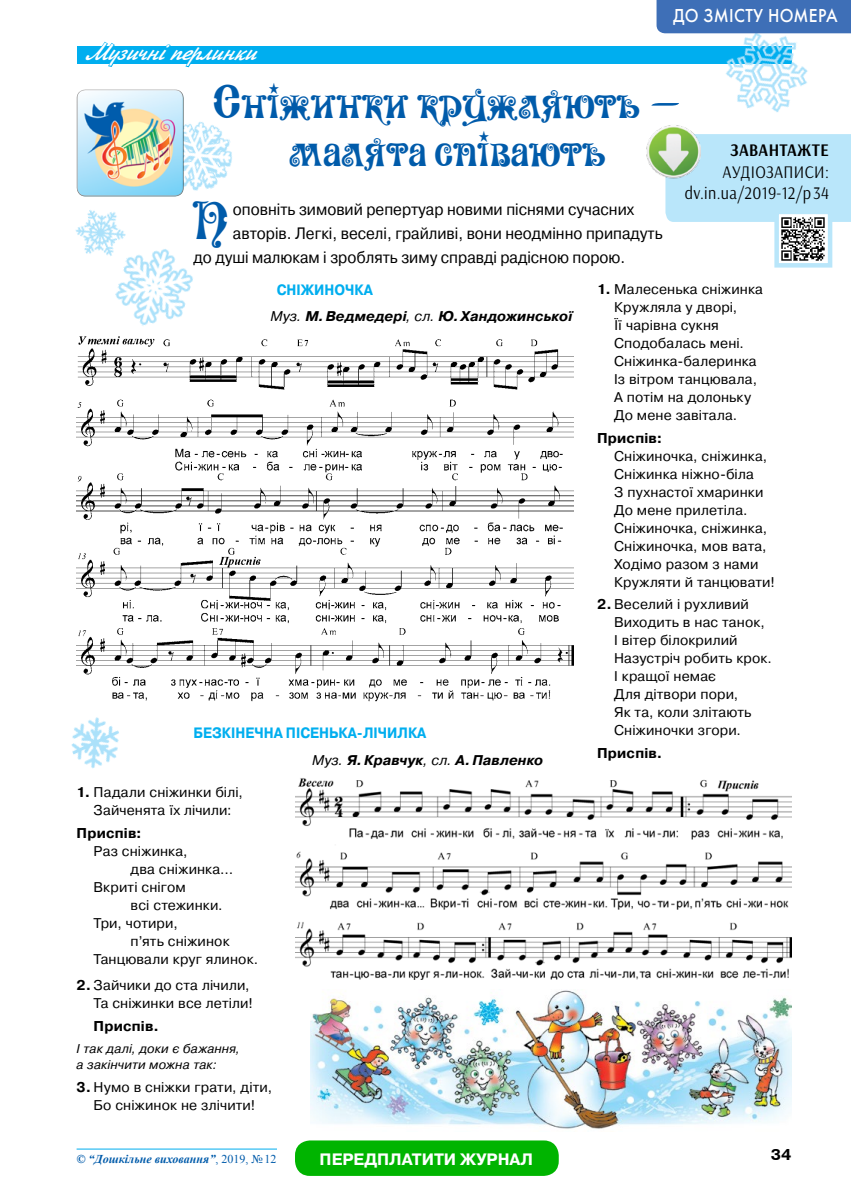
<style>
.page{position:relative;width:851px;height:1204px;background:#fff}
.page>*{position:absolute;margin:0;border:0;box-sizing:border-box;transform-origin:0 0}
.Вріз{font:45px "Wonderland";color:#005baa;scale:.93 1}
.t1{font:39.6px/47.5px "Wonderland";color:#005baa;text-align:center;scale:.9 1}
.t2{font:italic 25.5px "Zhikharev C";color:#fff}
.t3{font:19.5px "Futura Medium C";letter-spacing:.02em;color:#fff;scale:.9 1}
.Е-дод{font:17.85px/21.5px "Arsenal";letter-spacing:.02em;color:#000;text-align:right;scale:.9 1}
.Вріз-2{font:16.5px "Pragmatica C";color:#000;scale:.93 1}
.t4{font:700 16.5px "Pragmatica C";color:#fff}
.Перл_1{font:700 15px "Pragmatica C";color:#00aeef;scale:.9 1}
.t5{font:700 15px "Ukrainian Pragmatica";color:#000}
.Перл_Приспів{font:700 14.25px "Pragmatica C";letter-spacing:.015em;color:#000}
.Перл_Пісня{font:700 14.25px "Pragmatica C";letter-spacing:.015em;color:#000}
.Перл_Пісня-2{font:14.1px/18px "Pragmatica C";letter-spacing:.01em;color:#000}
.Перл_авт{font:italic 700 14.1px "Pragmatica C";letter-spacing:.005em;color:#000}
.Перл_REM{font:italic 12.75px/16.6px "Pragmatica C";letter-spacing:.005em;color:#000}
.t6{font:italic 700 12px "Times New Roman";color:#005baa}
.s1{font-weight:700}
.s2{font-weight:400}
.s3{font-weight:400;font-style:normal}
</style>
<div class="page">
<img style="left:184px;top:122px;width:48px;height:69px">
<div style="left:77px;top:47px;width:714px;height:17px;background:#00aeef"></div>
<svg style="left:84px;top:41px;width:176px;height:27px"></svg>
<img style="left:295px;top:778px;width:496px;height:201px">
<img style="left:77px;top:336px;width:496px;height:366px">
<img style="left:311px;top:990px;width:480px;height:139px">
<img style="left:115px;top:249px;width:78px;height:77px">
<img style="left:713px;top:33px;width:108px;height:79px">
<img style="left:75px;top:210px;width:59px;height:56px">
<img style="left:71px;top:717px;width:48px;height:52px">
<div style="left:76px;top:89px;width:108px;height:104px;background:#fff;opacity:.75"></div>
<div style="left:76px;top:92px;width:108px;height:105px;background:#007f9e;opacity:.75"></div>
<svg style="left:665px;top:134px;width:185px;height:134px"></svg>
<img style="left:646px;top:125px;width:54px;height:54px">
<hr style="left:77px;top:1148px;width:200px;height:1px;background:#00aeef">
<div style="left:656px;top:0;width:194px;height:33px;background:#3e6fb7"></div>
<div style="left:295px;top:1140px;width:263px;height:35px;background:#00b400;border-radius:15px"></div>
<p class="t2" style="left:85px;top:38px;width:177px">Музичні перлинки</p>
<h3 class="t3" style="left:673px;top:5px;width:184px">ДО ЗМІСТУ НОМЕРА</h3>
<p class="t1" style="left:212px;top:78px;width:523px">Сніжинки кружляють - малята співають</p>
<p class="Е-дод" style="left:684px;top:140px;width:162px"><span class="s1">ЗАВАНТАЖТЕ<br></span>АУДІОЗАПИСИ: dv.in.ua/2019-12/p34</p>
<p class="Вріз" style="left:193px;top:188px;width:39px">П</p>
<p class="Вріз-2" style="left:233px;top:201px;width:433px">оповніть зимовий репертуар новими піснями сучасних</p>
<p class="Вріз-2" style="left:233px;top:225px;width:463px">авторів. Легкі, веселі, грайливі, вони неодмінно припадуть</p>
<p class="Вріз-2" style="left:193px;top:249px;width:465px">до душі малюкам і зроблять зиму справді радісною порою.</p>
<p class="Перл_1" style="left:277px;top:281px;width:108px">СНІЖИНОЧКА</p>
<p class="Перл_авт" style="left:270px;top:309px;width:304px"><span class="s2">Муз.</span> М.Ведмедері<span class="s2">, сл.</span> Ю.Хандожинської</p>
<p class="Перл_1" style="left:193px;top:725px;width:260px">БЕЗКІНЕЧНА ПІСЕНЬКА-ЛІЧИЛКА</p>
<p class="Перл_авт" style="left:312px;top:752px;width:232px"><span class="s2">Муз.</span> Я.Кравчук<span class="s2">, сл.</span> А.Павленко</p>
<p class="Перл_Пісня-2" style="left:77px;top:783px;width:168px;text-align:center"><span class="s1">1.</span> Падали сніжинки білі,<br>Зайченята їх лічили:</p>
<p class="Перл_Пісня" style="left:77px;top:825px;width:67px">Приспів:</p>
<p class="Перл_Пісня-2" style="left:94px;top:842px;width:95px">Раз сніжинка,</p>
<p class="Перл_Пісня-2" style="left:131px;top:860px;width:104px">два сніжинка…</p>
<p class="Перл_Пісня-2" style="left:94px;top:878px;width:94px">Вкриті снігом</p>
<p class="Перл_Пісня-2" style="left:131px;top:896px;width:93px">всі стежинки.</p>
<p class="Перл_Пісня-2" style="left:94px;top:914px;width:86px">Три, чотири,</p>
<p class="Перл_Пісня-2" style="left:131px;top:932px;width:100px">п’ять сніжинок</p>
<p class="Перл_Пісня-2" style="left:94px;top:950px;width:166px">Танцювали круг ялинок.</p>
<p class="Перл_Пісня-2" style="left:77px;top:976px;width:178px;text-align:right"><span class="s1">2.</span> Зайчики до ста лічили,<br>Та сніжинки все летіли!</p>
<p class="Перл_Пісня" style="left:94px;top:1018px;width:67px">Приспів.</p>
<p class="Перл_REM" style="left:77px;top:1040px;width:165px">І так далі, доки є бажання, а закінчити можна так:</p>
<p class="Перл_Пісня-2" style="left:77px;top:1078px;width:197px;text-align:center"><span class="s1">3.</span> Нумо в сніжки грати, діти,<br>Бо сніжинок не злічити!</p>
<p class="Перл_Пісня-2" style="left:614px;top:280px;width:150px;text-indent:-17px"><span class="s1">1.</span> Малесенька сніжинка<br>Кружляла у дворі,<br>Її чарівна сукня<br>Сподобалась мені.<br>Сніжинка-балеринка<br>Із вітром танцювала,<br>А потім на долоньку<br>До мене завітала.</p>
<p class="Перл_Приспів" style="left:597px;top:430px;width:67px">Приспів:</p>
<p class="Перл_Пісня-2" style="left:614px;top:447px;width:162px">Сніжиночка, сніжинка,<br>Сніжинка ніжно-біла<br>З пухнастої хмаринки<br>До мене прилетіла.<br>Сніжиночка, сніжинка,<br>Сніжиночка, мов вата,<br>Ходімо разом з нами<br>Кружляти й танцювати!</p>
<p class="Перл_Пісня-2" style="left:614px;top:595px;width:159px;text-indent:-17px"><span class="s1">2.</span> Веселий і рухливий<br>Виходить в нас танок,<br>І вітер білокрилий<br>Назустріч робить крок.<br>І кращої немає<br>Для дітвори пори,<br>Як та, коли злітають<br>Сніжиночки згори.</p>
<p class="Перл_Приспів" style="left:597px;top:745px;width:67px">Приспів.</p>
<p class="t6" style="left:77px;top:1150px;width:201px">© “Дошкільне виховання”<span class="s3">, 2019, №12</span></p>
<p class="t5" style="left:770px;top:1146px;width:22px">34</p>
<p class="t4" style="left:319px;top:1149px;width:215px">ПЕРЕДПЛАТИТИ ЖУРНАЛ</p>
</div>
